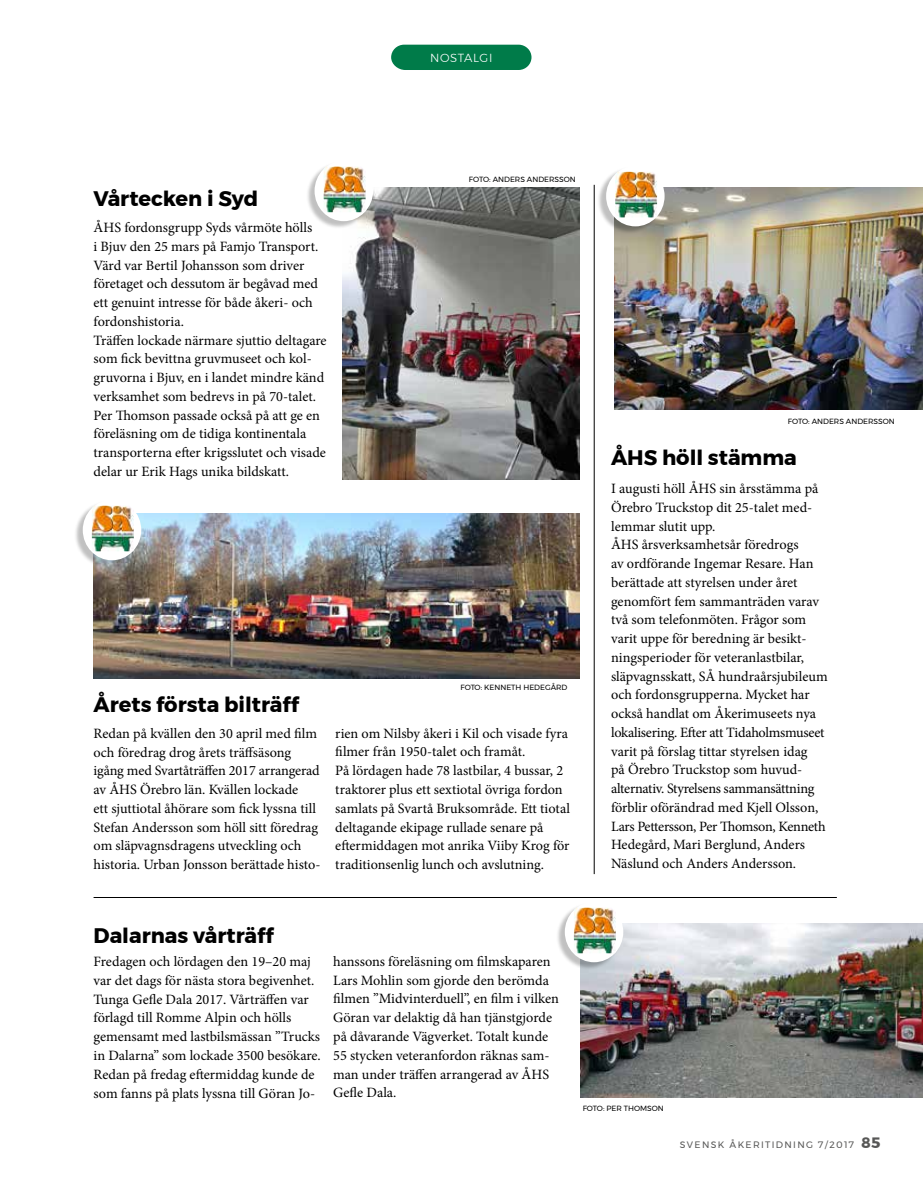
<style>
.page{position:relative;width:923px;height:1191px;background:#fff}
.page>*{position:absolute;margin:0;border:0;box-sizing:border-box;transform-origin:0 0}
.t1{font:700 21px "Montserrat";color:#000}
.t2{font:14.25px/18.8px "Minion Pro";letter-spacing:-.005em;color:#000}
.t3{font:300 11.7px "Montserrat";letter-spacing:.05em;color:#fff}
.t4{font:9.3px "Montserrat";letter-spacing:.145em;color:#575756}
.t5{font:7.5px "Montserrat";color:#000}
.s1{font-weight:700;font-size:15px}
</style>
<div class="page">
<img style="left:342px;top:187px;width:237px;height:293px">
<img style="left:94px;top:513px;width:485px;height:165px">
<img style="left:580px;top:923px;width:343px;height:174px">
<img style="left:614px;top:187px;width:309px;height:222px">
<div style="left:74px;top:501px;width:65px;height:67px;background:#000;opacity:.25"></div>
<div style="left:83px;top:500px;width:58px;height:60px;background:#fff;border-radius:50%"></div>
<img style="left:92px;top:506px;width:42px;height:45px">
<div style="left:306px;top:162px;width:65px;height:67px;background:#000;opacity:.25"></div>
<div style="left:314px;top:161px;width:59px;height:60px;background:#fff;border-radius:50%"></div>
<img style="left:324px;top:167px;width:41px;height:45px">
<div style="left:597px;top:167px;width:65px;height:67px;background:#000;opacity:.25"></div>
<div style="left:606px;top:166px;width:58px;height:60px;background:#fff;border-radius:50%"></div>
<img style="left:615px;top:172px;width:42px;height:45px">
<div style="left:556px;top:903px;width:65px;height:67px;background:#000;opacity:.25"></div>
<div style="left:565px;top:901px;width:58px;height:61px;background:#fff;border-radius:50%"></div>
<img style="left:574px;top:907px;width:42px;height:46px">
<hr style="left:594px;top:185px;width:1px;height:689px;background:#000">
<hr style="left:94px;top:897px;width:743px;height:1px;background:#000">
<div style="left:391px;top:45px;width:140px;height:25px;background:#007b49"></div>
<p class="t3" style="left:430px;top:49px;width:64px">NOSTALGI</p>
<h1 class="t1" style="left:94px;top:181px;width:166px">Vårtecken i Syd</h1>
<p class="t2" style="left:94px;top:218px;width:234px">ÅHS fordonsgrupp Syds vårmöte hölls<br>i Bjuv den 25 mars på Famjo Transport.<br>Värd var Bertil Johansson som driver företaget och dessutom är begåvad med ett genuint intresse för både åkeri- och fordonshistoria.<br>Träffen lockade närmare sjuttio deltagare som fick bevittna gruvmuseet och kol&shy;gruvorna i Bjuv, en i landet mindre känd verksamhet som bedrevs in på 70-talet.<br>Per Thomson passade också på att ge en föreläsning om de tidiga kontinentala transporterna efter krigsslutet och visade delar ur Erik Hags unika bildskatt.</p>
<p class="t5" style="left:469px;top:174px;width:108px">FOTO: ANDERS ANDERSSON</p>
<h1 class="t1" style="left:94px;top:687px;width:207px">Årets första bilträff</h1>
<p class="t2" style="left:94px;top:724px;width:228px">Redan på kvällen den 30 april med film och föredrag drog årets träffsäsong igång med Svartåträffen 2017 arrangerad av ÅHS Örebro län. Kvällen lockade<br>ett sjuttiotal åhörare som fick lyssna till Stefan Andersson som höll sitt föredrag om släpvagnsdragens utveckling och historia. Urban Jonsson berättade histo-</p>
<p class="t5" style="left:460px;top:681px;width:108px">FOTO: KENNETH HEDEGÅRD</p>
<p class="t2" style="left:335px;top:724px;width:236px">rien om Nilsby åkeri i Kil och visade fyra filmer från 1950-talet och framåt.<br>På lördagen hade 78 lastbilar, 4 bussar, 2 traktorer plus ett sextiotal övriga fordon samlats på Svartå Bruksområde. Ett tiotal deltagande ekipage rullade senare på eftermiddagen mot anrika Viiby Krog för traditionsenlig lunch och avslutning.</p>
<p class="t5" style="left:788px;top:416px;width:108px">FOTO: ANDERS ANDERSSON</p>
<h1 class="t1" style="left:611px;top:441px;width:187px">ÅHS höll stämma</h1>
<p class="t2" style="left:611px;top:479px;width:218px">I augusti höll ÅHS sin årsstämma på Örebro Truckstop dit 25-talet med&shy;lemmar slutit upp.<br>ÅHS årsverksamhetsår föredrogs<br>av ordförande Ingemar Resare. Han berättade att styrelsen under året genomfört fem sammanträden varav två som telefonmöten. Frågor som varit uppe för beredning är besikt&shy;ningsperioder för veteranlastbilar, släpvagnsskatt, SÅ hundraårsjubileum och fordonsgrupperna. Mycket har också handlat om Åkerimuseets nya lokalisering. Efter att Tidaholmsmuseet varit på förslag tittar styrelsen idag<br>på Örebro Truckstop som huvud&shy;alternativ. Styrelsens sammansättning förblir oförändrad med Kjell Olsson, Lars Pettersson, Per Thomson, Kenneth Hedegård, Mari Berglund, Anders Näslund och Anders Andersson.</p>
<h1 class="t1" style="left:94px;top:918px;width:182px">Dalarnas vårträff</h1>
<p class="t2" style="left:94px;top:952px;width:229px">Fredagen och lördagen den 19–20 maj var det dags för nästa stora begivenhet.<br>Tunga Gefle Dala 2017. Vårträffen var förlagd till Romme Alpin och hölls gemensamt med lastbilsmässan ”Trucks in Dalarna” som lockade 3500 besökare.<br>Redan på fredag eftermiddag kunde de som fanns på plats lyssna till Göran Jo-</p>
<p class="t2" style="left:333px;top:952px;width:227px">hanssons föreläsning om filmskaparen Lars Mohlin som gjorde den berömda filmen ”Midvinterduell”, en film i vilken Göran var delaktig då han tjänstgjorde på dåvarande Vägverket. Totalt kunde 55 stycken veteranfordon räknas sam&shy;man under träffen arrangerad av ÅHS Gefle Dala.</p>
<p class="t5" style="left:583px;top:1102px;width:83px">FOTO: PER THOMSON</p>
<p class="t4" style="left:680px;top:1138px;width:202px">SVENSK ÅKERITIDNING 7/2017 <span class="s1">85</span></p>
</div>
